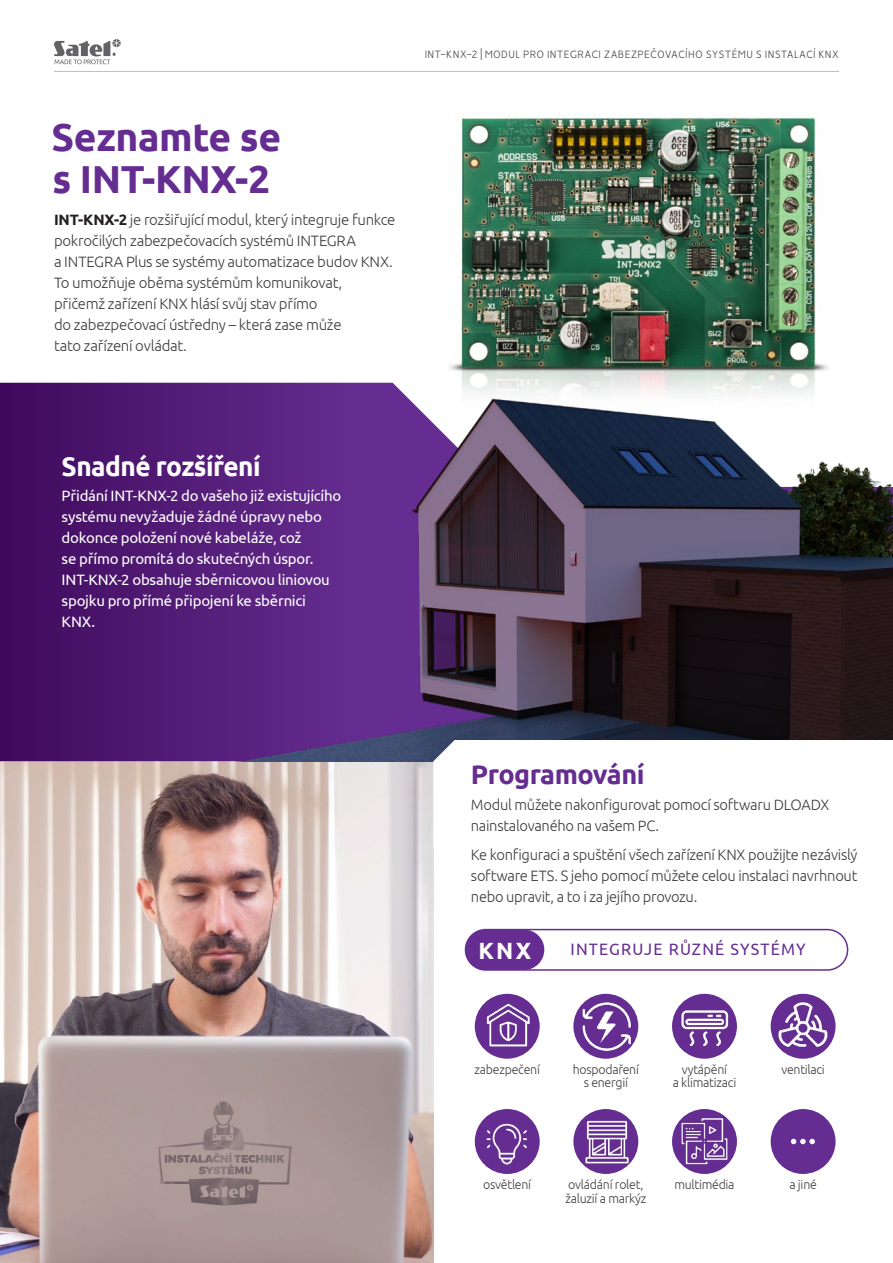
<style>
.page{position:relative;width:893px;height:1263px;background:#fff}
.page>*{position:absolute;margin:0;border:0;box-sizing:border-box;transform-origin:0 0}
.t1{font:700 39px/42px "Ubuntu";letter-spacing:-.01em;color:#652d91}
.t2{font:700 27px "Ubuntu";letter-spacing:-.02em;color:#fff}
.t3{font:700 27px "Ubuntu";letter-spacing:-.02em;color:#652d91}
.t4{font:700 23.4px "Ubuntu";color:#fff}
.t5{font:16.5px "Ubuntu";letter-spacing:.075em;color:#652d91}
.t6{font:300 15px/21px "Ubuntu";letter-spacing:-.02em;color:#3e3e3f}
.t7{font:15px/21px "Ubuntu";letter-spacing:-.015em;color:#fff}
.t8{font:300 12.75px/13.5px "Ubuntu";letter-spacing:-.02em;color:#3e3e3f;text-align:center}
.t9{font:300 12px "Vision";letter-spacing:.015em;color:#4b4c4d}
.s1{font-weight:700;color:#231f20}
</style>
<div class="page">
<img style="left:449px;top:117px;width:379px;height:265px">
<img style="left:0;top:761px;width:434px;height:502px">
<svg style="left:0;top:383px;width:224px;height:378px;background:#4a146c"></svg>
<img style="left:224px;top:382px;width:669px;height:379px">
<svg style="left:433px;top:740px;width:460px;height:109px"></svg>
<svg style="left:54px;top:39px;width:67px;height:25px"></svg>
<hr style="left:54px;top:71px;width:785px;height:1px;background:#bcbdc0">
<img style="left:476px;top:1110px;width:64px;height:64px">
<img style="left:574px;top:1109px;width:64px;height:65px">
<div style="left:672px;top:1109px;width:65px;height:65px;background:#652d91;border-radius:50%"></div>
<img style="left:675px;top:1111px;width:58px;height:58px">
<img style="left:476px;top:994px;width:64px;height:64px">
<img style="left:574px;top:994px;width:64px;height:65px">
<img style="left:673px;top:994px;width:64px;height:65px">
<div style="left:771px;top:994px;width:65px;height:65px;background:#652d91;border-radius:50%"></div>
<img style="left:775px;top:996px;width:57px;height:57px">
<div style="left:465px;top:929px;width:79px;height:41px;background:#652d91;border-radius:20px"></div>
<div style="left:465px;top:929px;width:383px;height:42px;border:2px solid #652d91;border-radius:20px"></div>
<div style="left:771px;top:1109px;width:65px;height:65px;background:#652d91;border-radius:50%"></div>
<svg style="left:791px;top:1139px;width:24px;height:5px"></svg>
<h1 class="t1" style="left:52px;top:115px;width:231px">Seznamte se s INT-KNX-2</h1>
<p class="t6" style="left:54px;top:209px;width:343px"><span class="s1">INT-KNX-2</span> je rozšiřující modul, který integruje funkce pokročilých zabezpečovacích systémů INTEGRA<br>a INTEGRA Plus se systémy automatizace budov KNX.<br>To umožňuje oběma systémům komunikovat, přičemž zařízení KNX hlásí svůj stav přímo<br>do zabezpečovací ústředny – která zase může<br>tato zařízení ovládat.</p>
<p class="t9" style="left:425px;top:48px;width:416px">INT-KNX-2 | MODUL PRO INTEGRACI ZABEZPEČOVACÍHO SYSTÉMU S INSTALACÍ KNX</p>
<h2 class="t2" style="left:62px;top:450px;width:200px">Snadné rozšíření</h2>
<p class="t7" style="left:62px;top:484px;width:281px">Přidání INT-KNX-2 do vašeho již existujícího systému nevyžaduje žádné úpravy nebo dokonce položení nové kabeláže, což<br>se přímo promítá do skutečných úspor.<br>INT-KNX-2 obsahuje sběrnicovou liniovou spojku pro přímé připojení ke sběrnici KNX.</p>
<h2 class="t3" style="left:471px;top:758px;width:175px">Programování</h2>
<p class="t6" style="left:471px;top:793px;width:360px">Modul můžete nakonfigurovat pomocí softwaru DLOADX nainstalovaného na vašem PC.</p>
<p class="t6" style="left:471px;top:844px;width:388px;text-align:justify">Ke konfiguraci a spuštění všech zařízení KNX použijte nezávislý software ETS. S jeho pomocí můžete celou instalaci navrhnout nebo upravit, a to i za jejího provozu.</p>
<h3 class="t4" style="left:478px;top:936px;width:54px">KNX</h3>
<p class="t5" style="left:571px;top:939px;width:237px">INTEGRUJE RŮZNÉ SYSTÉMY</p>
<p class="t8" style="left:474px;top:1062px;width:67px">zabezpečení</p>
<p class="t8" style="left:573px;top:1062px;width:68px">hospodaření s energií</p>
<p class="t8" style="left:682px;top:1062px;width:47px">vytápění</p>
<p class="t8" style="left:781px;top:1062px;width:45px">ventilaci</p>
<p class="t8" style="left:673px;top:1076px;width:65px">a klimatizaci</p>
<p class="t8" style="left:483px;top:1177px;width:49px">osvětlení</p>
<p class="t8" style="left:568px;top:1177px;width:77px">ovládání rolet,</p>
<p class="t8" style="left:674px;top:1177px;width:62px">multimédia</p>
<p class="t8" style="left:789px;top:1177px;width:29px">a jiné</p>
<p class="t8" style="left:565px;top:1191px;width:83px">žaluzií a markýz</p>
</div>
